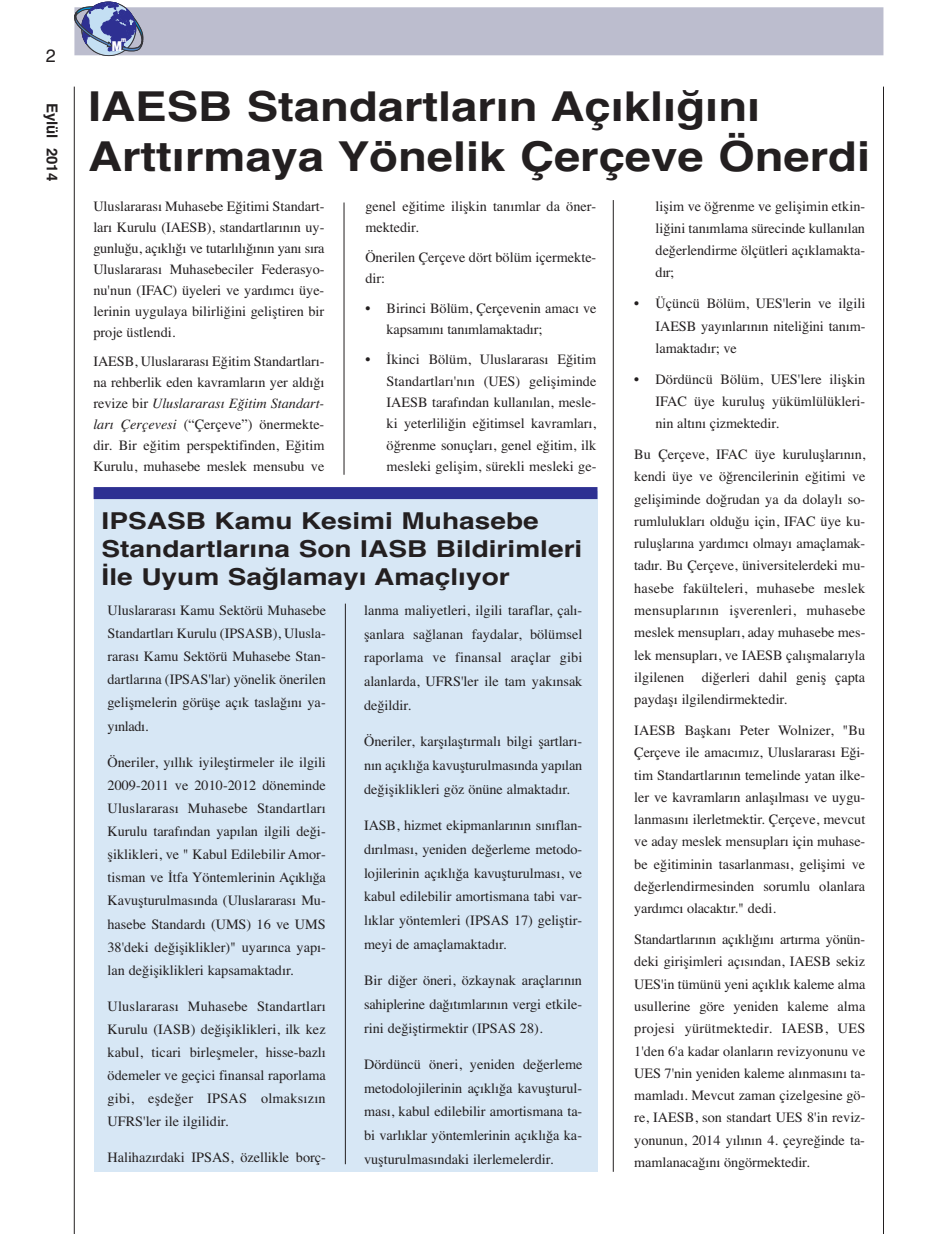
<style>
.page{position:relative;width:936px;height:1234px;background:#fff}
.page>*{position:absolute;margin:0;border:0;box-sizing:border-box;transform-origin:0 0}
.t1{font:700 41.25px/49.3px "Helvetica TU";color:#231f20;scale:1.15 1}
.t2{font:700 23.25px/27.9px "Helvetica TU";color:#231f20;scale:1.21 1}
.t3{font:18px "Helvetica TU";color:#231f20}
.t4{font:700 15px "Helvetica TU";color:#231f20}
.t5{font:14.25px/22.2px "Times TU";color:#231f20;text-align:justify}
.t6{font:900 13.65px "Helvetica Neue";color:#fff;scale:.79 1}
.t7{font:900 7.05px "Helvetica Neue";color:#fff;scale:.76 1}
.s1{font-style:italic}
</style>
<div class="page">
<hr style="left:74px;top:87px;width:1px;height:1146px;background:#231f20">
<hr style="left:883px;top:87px;width:1px;height:1146px;background:#231f20">
<div style="left:74px;top:7px;width:809px;height:48px;background:#bcbdce"></div>
<svg style="left:75px;top:2px;width:68px;height:54px"></svg>
<hr style="left:613px;top:200px;width:1px;height:971px;background:#231f20">
<hr style="left:344px;top:202px;width:1px;height:272px;background:#231f20">
<div style="left:94px;top:491px;width:503px;height:680px;background:#d7e7f5"></div>
<hr style="left:345px;top:603px;width:1px;height:560px;background:#231f20">
<div style="left:94px;top:487px;width:503px;height:12px;background:#2e3092"></div>
<p class="t3" style="left:46px;top:45px;width:12px">2</p>
<p class="t4" style="left:61px;top:103px;width:80px;rotate:90deg">Eylül 2014</p>
<p class="t7" style="left:121px;top:37px;width:8px">m</p>
<p class="t6" style="left:112px;top:42px;width:14px">M</p>
<h1 class="t1" style="left:88px;top:82px;width:681px">IAESB Standartların Açıklığını<br>Arttırmaya Yönelik Çerçeve Önerdi</h1>
<p class="t5" style="left:655px;top:194px;width:211px">lişim ve öğrenme ve gelişimin etkin&shy;liğini tanımlama sürecinde kullanılan değerlendirme ölçütleri açıklamakta&shy;dır;</p>
<p class="t5" style="left:655px;top:292px;width:211px;text-indent:-21px">• Üçüncü Bölüm, UES'lerin ve ilgili IAESB yayınlarının niteliğini tanım&shy;lamaktadır; ve</p>
<p class="t5" style="left:655px;top:367px;width:211px;text-indent:-21px">• Dördüncü Bölüm, UES'lere ilişkin IFAC üye kuruluş yükümlülükleri&shy;nin altını çizmektedir.</p>
<p class="t5" style="left:634px;top:443px;width:233px">Bu Çerçeve, IFAC üye kuruluşlarının, kendi üye ve öğrencilerinin eğitimi ve gelişiminde doğrudan ya da dolaylı so&shy;rumlulukları olduğu için, IFAC üye ku&shy;ruluşlarına yardımcı olmayı amaçlamak&shy;tadır. Bu Çerçeve, üniversitelerdeki mu&shy;hasebe fakülteleri, muhasebe meslek mensuplarının işverenleri, muhasebe meslek mensupları, aday muhasebe mes&shy;lek mensupları, ve IAESB çalışmalarıyla ilgilenen diğerleri dahil geniş çapta paydaşı ilgilendirmektedir.</p>
<p class="t5" style="left:634px;top:718px;width:232px">IAESB Başkanı Peter Wolnizer, "Bu Çerçeve ile amacımız, Uluslararası Eği&shy;tim Standartlarının temelinde yatan ilke&shy;ler ve kavramların anlaşılması ve uygu&shy;lanmasını ilerletmektir. Çerçeve, mevcut ve aday meslek mensupları için muhase&shy;be eğitiminin tasarlanması, gelişimi ve değerlendirmesinden sorumlu olanlara yardımcı olacaktır." dedi.</p>
<p class="t5" style="left:634px;top:927px;width:233px">Standartlarının açıklığını artırma yönün&shy;deki girişimleri açısından, IAESB sekiz UES'in tümünü yeni açıklık kaleme alma usullerine göre yeniden kaleme alma projesi yürütmektedir. IAESB, UES 1'den 6'a kadar olanların revizyonunu ve UES 7'nin yeniden kaleme alınmasını ta&shy;mamladı. Mevcut zaman çizelgesine gö&shy;re, IAESB, son standart UES 8'in reviz&shy;yonunun, 2014 yılının 4. çeyreğinde ta&shy;mamlanacağını öngörmektedir.</p>
<p class="t5" style="left:93px;top:195px;width:233px;line-height:21px">Uluslararası Muhasebe Eğitimi Standart&shy;ları Kurulu (IAESB), standartlarının uy&shy;gunluğu, açıklığı ve tutarlılığının yanı sıra Uluslararası Muhasebeciler Federasyo&shy;nu'nun (IFAC) üyeleri ve yardımcı üye&shy;lerinin uygulaya bilirliğini geliştiren bir proje üstlendi.</p>
<p class="t5" style="left:93px;top:350px;width:233px;line-height:21px">IAESB, Uluslararası Eğitim Standartları&shy;na rehberlik eden kavramların yer aldığı revize bir <span class="s1">Uluslararası Eğitim Standart&shy;ları Çerçevesi</span> (“Çerçeve”) önermekte&shy;dir. Bir eğitim perspektifinden, Eğitim Kurulu, muhasebe meslek mensubu ve</p>
<p class="t5" style="left:365px;top:195px;width:232px;line-height:21.3px">genel eğitime ilişkin tanımlar da öner&shy;mektedir.</p>
<p class="t5" style="left:365px;top:246px;width:232px;line-height:21.3px">Önerilen Çerçeve dört bölüm içermekte&shy;dir:</p>
<p class="t5" style="left:386px;top:297px;width:211px;line-height:21.3px;text-indent:-21px">• Birinci Bölüm, Çerçevenin amacı ve kapsamını tanımlamaktadır;</p>
<p class="t5" style="left:386px;top:348px;width:211px;line-height:21.3px;text-indent:-21px">• İkinci Bölüm, Uluslararası Eğitim Standartları'nın (UES) gelişiminde IAESB tarafından kullanılan, mesle&shy;ki yeterliliğin eğitimsel kavramları, öğrenme sonuçları, genel eğitim, ilk mesleki gelişim, sürekli mesleki ge-</p>
<h2 class="t2" style="left:102px;top:506px;width:399px">IPSASB Kamu Kesimi Muhasebe<br>Standartlarına Son IASB Bildirimleri<br>İle Uyum Sağlamayı Amaçlıyor</h2>
<p class="t5" style="left:107px;top:598px;width:220px;line-height:23.1px">Uluslararası Kamu Sektörü Muhasebe Standartları Kurulu (IPSASB), Ulusla&shy;rarası Kamu Sektörü Muhasebe Stan&shy;dartlarına (IPSAS'lar) yönelik önerilen gelişmelerin görüşe açık taslağını ya&shy;yınladı.</p>
<p class="t5" style="left:107px;top:749px;width:220px;line-height:23.1px">Öneriler, yıllık iyileştirmeler ile ilgili 2009-2011 ve 2010-2012 döneminde Uluslararası Muhasebe Standartları Kurulu tarafından yapılan ilgili deği&shy;şiklikleri, ve " Kabul Edilebilir Amor&shy;tisman ve İtfa Yöntemlerinin Açıklığa Kavuşturulmasında (Uluslararası Mu&shy;hasebe Standardı (UMS) 16 ve UMS 38'deki değişiklikler)" uyarınca yapı&shy;lan değişiklikleri kapsamaktadır.</p>
<p class="t5" style="left:107px;top:994px;width:220px;line-height:23.1px">Uluslararası Muhasebe Standartları Kurulu (IASB) değişiklikleri, ilk kez kabul, ticari birleşmeler, hisse-bazlı ödemeler ve geçici finansal raporlama gibi, eşdeğer IPSAS olmaksızın UFRS'ler ile ilgilidir.</p>
<p class="t5" style="left:107px;top:1145px;width:220px">Halihazırdaki IPSAS, özellikle borç-</p>
<p class="t5" style="left:364px;top:598px;width:220px;line-height:23.7px">lanma maliyetleri, ilgili taraflar, çalı&shy;şanlara sağlanan faydalar, bölümsel raporlama ve finansal araçlar gibi alanlarda, UFRS'ler ile tam yakınsak değildir.</p>
<p class="t5" style="left:364px;top:729px;width:220px;line-height:23.7px">Öneriler, karşılaştırmalı bilgi şartları&shy;nın açıklığa kavuşturulmasında yapılan değişiklikleri göz önüne almaktadır.</p>
<p class="t5" style="left:364px;top:813px;width:220px;line-height:23.7px">IASB, hizmet ekipmanlarının sınıflan&shy;dırılması, yeniden değerleme metodo&shy;lojilerinin açıklığa kavuşturulması, ve kabul edilebilir amortismana tabi var&shy;lıklar yöntemleri (IPSAS 17) geliştir&shy;meyi de amaçlamaktadır.</p>
<p class="t5" style="left:364px;top:968px;width:220px;line-height:23.7px">Bir diğer öneri, özkaynak araçlarının sahiplerine dağıtımlarının vergi etkile&shy;rini değiştirmektir (IPSAS 28).</p>
<p class="t5" style="left:364px;top:1051px;width:220px;line-height:23.7px">Dördüncü öneri, yeniden değerleme metodolojilerinin açıklığa kavuşturul&shy;ması, kabul edilebilir amortismana ta&shy;bi varlıklar yöntemlerinin açıklığa ka&shy;vuşturulmasındaki ilerlemelerdir.</p>
</div>
